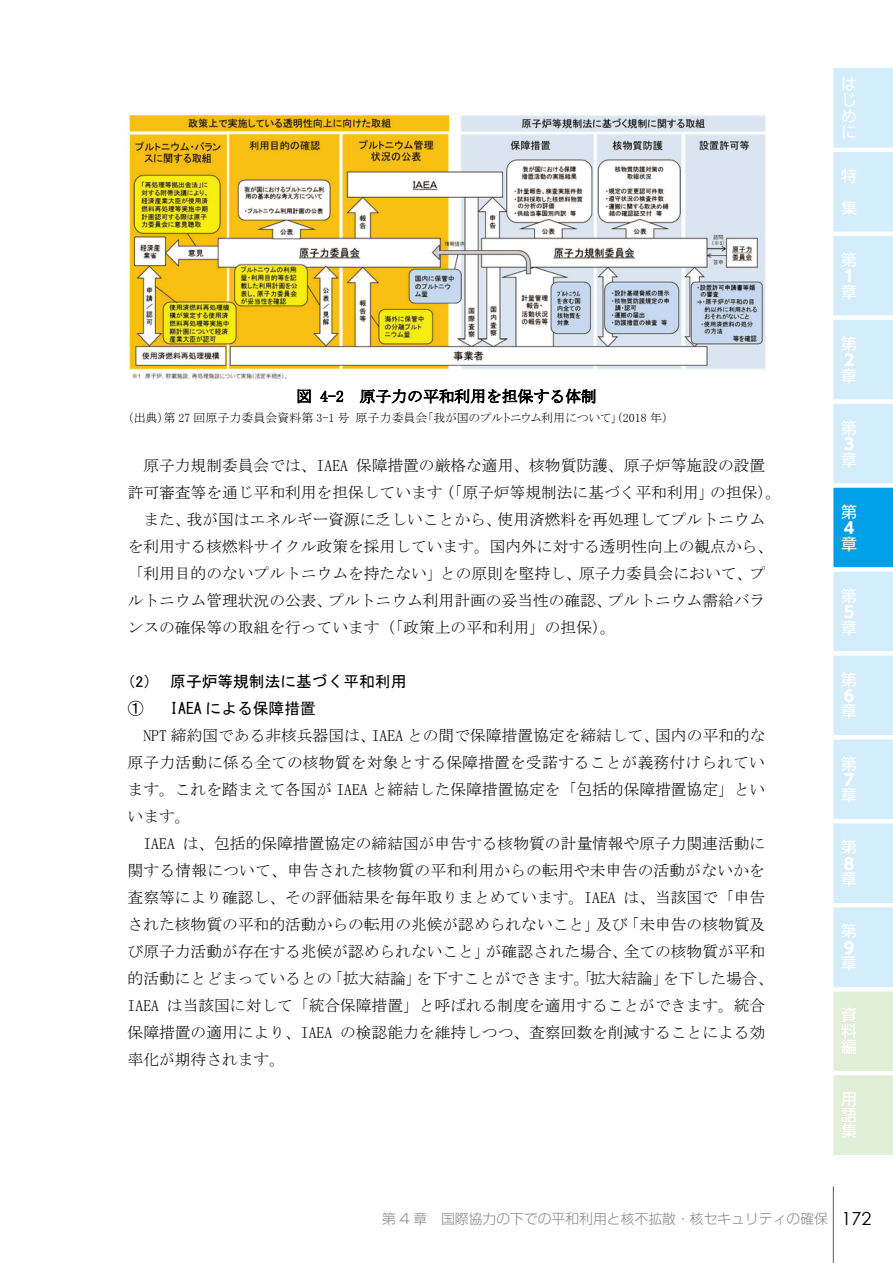
<style>
.page{position:relative;width:893px;height:1263px;background:#fff}
.page>*{position:absolute;margin:0;border:0;box-sizing:border-box;transform-origin:0 0}
.t1{font:15.9px/15.9px "UD Shin Go Pro";color:#fff;text-align:justify}
.t2{font:700 15.9px "UD Shin Go Pro";color:#fff}
.t3{font:15.75px/27px "MS Mincho";color:#000;text-align:justify}
.t4{font:15.75px "MS Gothic";color:#000}
.t5{font:15.75px "MS P Gothic";color:#000}
.t6{font:300 13.8px "Shin Go Pro";color:#898989}
.t7{font:12px "MS P Mincho";color:#000}
.s1{font-family:"MS P Gothic"}
.s2{font-family:"Century Gothic";font-weight:400;font-size:18px;color:#000}
</style>
<div class="page">
<img style="left:128px;top:114px;width:638px;height:265px">
<hr style="left:833px;top:1186px;width:1px;height:77px;background:#585959">
<svg style="left:833px;top:68px;width:60px;height:1087px;background:#c9e9f5"></svg>
<p class="t1" style="left:841px;top:76px;width:16px">はじめに</p>
<p class="t3" style="left:296px;top:383px;width:302px">図 4-2 原子力の平和利用を担保する体制</p>
<p class="t7" style="left:128px;top:411px;width:542px">（出典）第 2 7 回原子力委員会資料第 3-1 号原子力委員会「我が国のプルトニウム利用について」（2018 年）</p>
<p class="t3" style="left:143px;top:452px;width:623px">原子力規制委員会では、IAEA 保障措置の厳格な適用、核物質防護、原子炉等施設の設置</p>
<p class="t3" style="left:128px;top:479px;width:655px">許可審査等を通じ平和利用を担保しています（「原子炉等規制法に基づく平和利用」の担保）。</p>
<p class="t3" style="left:143px;top:506px;width:623px">また、我が国はエネルギー資源に乏しいことから、使用済燃料を再処理してプルトニウム</p>
<p class="t3" style="left:128px;top:533px;width:647px">を利用する核燃料サイクル政策を採用しています。国内外に対する透明性向上の観点から、</p>
<p class="t3" style="left:128px;top:560px;width:639px">「利用目的のないプルトニウムを持たない」との原則を堅持し、原子力委員会において、プ</p>
<p class="t3" style="left:128px;top:587px;width:639px">ルトニウム管理状況の公表、プルトニウム利用計画の妥当性の確認、プルトニウム需給バラ</p>
<p class="t3" style="left:128px;top:614px;width:490px">ンスの確保等の取組を行っています（「政策上の平和利用」の担保）。</p>
<p class="t4" style="left:128px;top:673px;width:280px"><span class="s1">（2 ）</span> 原子炉等規制法に基づく平和利用</p>
<p class="t5" style="left:128px;top:700px;width:17px">①</p>
<p class="t4" style="left:170px;top:700px;width:147px">IAEA による保障措置</p>
<p class="t3" style="left:128px;top:722px;width:639px;text-indent:16px">NPT 締約国である非核兵器国は、IAEA との間で保障措置協定を締結して、国内の平和的な原子力活動に係る全ての核物質を対象とする保障措置を受諾することが義務付けられています。これを踏まえて各国が IAEA と締結した保障措置協定を「包括的保障措置協定」といいます。</p>
<p class="t3" style="left:128px;top:830px;width:647px;text-align:left;text-indent:16px">IAEA は、包括的保障措置協定の締結国が申告する核物質の計量情報や原子力関連活動に関する情報について、申告された核物質の平和利用からの転用や未申告の活動がないかを査察等により確認し、その評価結果を毎年取りまとめています。IAEA は、当該国で「申告された核物質の平和的活動からの転用の兆候が認められないこと」及び「未申告の核物質及び原子力活動が存在する兆候が認められないこと」が確認された場合、全ての核物質が平和的活動にとどまっているとの「拡大結論」を下すことができます。「拡大結論」を下した場合、IAEA は当該国に対して「統合保障措置」と呼ばれる制度を適用することができます。統合保障措置の適用により、IAEA の検認能力を維持しつつ、査察回数を削減することによる効率化が期待されます。</p>
<p class="t1" style="left:841px;top:159px;width:17px;line-height:32px">特集</p>
<p class="t1" style="left:841px;top:251px;width:17px">第</p>
<p class="t2" style="left:841px;top:263px;width:11px">１</p>
<p class="t1" style="left:841px;top:283px;width:17px">章</p>
<p class="t1" style="left:841px;top:335px;width:17px">第</p>
<p class="t2" style="left:841px;top:347px;width:14px">２</p>
<p class="t1" style="left:841px;top:367px;width:17px">章</p>
<p class="t1" style="left:841px;top:419px;width:17px">第</p>
<p class="t2" style="left:841px;top:431px;width:14px">３</p>
<p class="t1" style="left:841px;top:451px;width:17px">章</p>
<p class="t1" style="left:841px;top:503px;width:17px">第</p>
<p class="t2" style="left:841px;top:515px;width:14px">４</p>
<p class="t1" style="left:841px;top:535px;width:17px">章</p>
<p class="t1" style="left:841px;top:587px;width:17px">第</p>
<p class="t2" style="left:841px;top:599px;width:14px">５</p>
<p class="t1" style="left:841px;top:619px;width:17px">章</p>
<p class="t1" style="left:841px;top:671px;width:17px">第</p>
<p class="t2" style="left:841px;top:683px;width:14px">６</p>
<p class="t1" style="left:841px;top:703px;width:17px">章</p>
<p class="t1" style="left:841px;top:755px;width:17px">第</p>
<p class="t2" style="left:841px;top:767px;width:14px">７</p>
<p class="t1" style="left:841px;top:787px;width:17px">章</p>
<p class="t1" style="left:841px;top:839px;width:17px">第</p>
<p class="t2" style="left:841px;top:851px;width:14px">８</p>
<p class="t1" style="left:841px;top:871px;width:17px">章</p>
<p class="t1" style="left:841px;top:923px;width:17px">第</p>
<p class="t2" style="left:841px;top:935px;width:14px">９</p>
<p class="t1" style="left:841px;top:955px;width:17px">章</p>
<p class="t1" style="left:841px;top:1007px;width:17px">資料編</p>
<p class="t1" style="left:841px;top:1091px;width:17px">用語集</p>
<p class="t6" style="left:382px;top:1208px;width:491px">第 4 章　国際協力の下での平和利用と核不拡散・核セキュリティの確保 <span class="s2">172</span></p>
</div>
